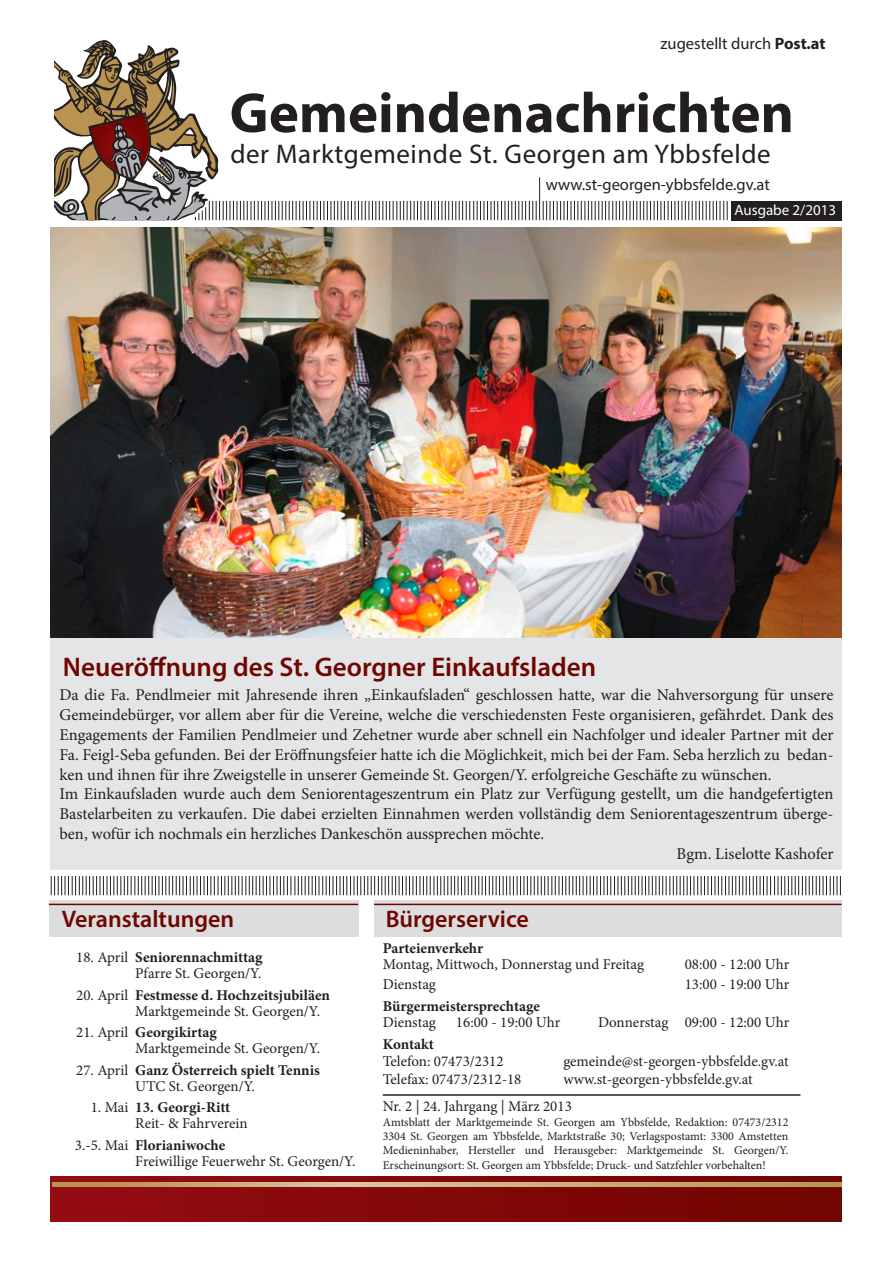
<style>
.page{position:relative;width:893px;height:1263px;background:#fff}
.page>*{position:absolute;margin:0;border:0;box-sizing:border-box;transform-origin:0 0}
.t1{font:700 57px "Myriad Pro";color:#231f20}
.t2{font:600 27px "Myriad Pro";color:#700600}
.t3{font:27px "Myriad Pro";letter-spacing:.02em;color:#231f20}
.t4{font:600 24px "Myriad Pro";color:#700600}
.t5{font:16.5px "Minion Pro";color:#231f20}
.t6{font:16.5px "Myriad Pro";color:#231f20}
.t7{font:15px/18px "Minion Pro";color:#231f20}
.t8{font:700 15px "Minion Pro";color:#231f20}
.t9{font:15px "Myriad Pro";color:#fff}
.t10{font:12px/14.4px "Minion Pro";color:#231f20;text-align:justify}
.s1{font-weight:700}
</style>
<div class="page">
<div style="left:374px;top:900px;width:467px;height:36px;background:#dcdddf"></div>
<div style="left:49px;top:900px;width:309px;height:36px;background:#dcdddf"></div>
<hr style="left:374px;top:904px;width:467px;height:1px;background:#700600">
<hr style="left:49px;top:904px;width:309px;height:1px;background:#700600">
<hr style="left:539px;top:177px;width:1px;height:43px;background:#231f20">
<svg style="left:543px;top:201px;width:185px;height:19px"></svg>
<svg style="left:51px;top:876px;width:790px;height:19px"></svg>
<svg style="left:54px;top:40px;width:483px;height:180px"></svg>
<div style="left:731px;top:201px;width:110px;height:19px;background:#231f20"></div>
<svg style="left:51px;top:1176px;width:791px;height:46px;background:#840c0b"></svg>
<svg style="left:52px;top:1182px;width:790px;height:4px;background:#c9aa78"></svg>
<hr style="left:383px;top:1094px;width:417px;height:2px;background:#231f20">
<div style="left:51px;top:637px;width:791px;height:233px;background:#e4e5e7"></div>
<img style="left:51px;top:227px;width:791px;height:410px">
<p class="t6" style="left:661px;top:33px;width:166px">zugestellt durch <span class="s1">Post.at</span></p>
<h1 class="t1" style="left:230px;top:76px;width:566px">Gemeindenachrichten</h1>
<h2 class="t3" style="left:230px;top:137px;width:542px">der Marktgemeinde St. Georgen am Ybbsfelde</h2>
<p class="t6" style="left:546px;top:174px;width:226px">www.st-georgen-ybbsfelde.gv.at</p>
<p class="t9" style="left:734px;top:201px;width:103px">Ausgabe 2/2013</p>
<h2 class="t2" style="left:63px;top:650px;width:535px">Neueröffnung des St. Georgner Einkaufsladen</h2>
<p class="t5" style="left:59px;top:684px;width:775px">Da die Fa. Pendlmeier mit Jahresende ihren „Einkaufsladen“ geschlossen hatte, war die Nahversorgung für unsere</p>
<p class="t5" style="left:59px;top:704px;width:775px">Gemeindebürger, vor allem aber für die Vereine, welche die verschiedensten Feste organisieren, gefährdet. Dank des</p>
<p class="t5" style="left:59px;top:724px;width:776px">Engagements der Familien Pendlmeier und Zehetner wurde aber schnell ein Nachfolger und idealer Partner mit der</p>
<p class="t5" style="left:59px;top:743px;width:776px">Fa. Feigl-Seba gefunden. Bei der Eröffnungsfeier hatte ich die Möglichkeit, mich bei der Fam. Seba herzlich zu bedan-</p>
<p class="t5" style="left:59px;top:763px;width:714px">ken und ihnen für ihre Zweigstelle in unserer Gemeinde St. Georgen/Y. erfolgreiche Geschäfte zu wünschen.</p>
<p class="t5" style="left:59px;top:783px;width:776px">Im Einkaufsladen wurde auch dem Seniorentageszentrum ein Platz zur Verfügung gestellt, um die handgefertigten</p>
<p class="t5" style="left:59px;top:803px;width:776px">Bastelarbeiten zu verkaufen. Die dabei erzielten Einnahmen werden vollständig dem Seniorentageszentrum überge-</p>
<p class="t5" style="left:59px;top:823px;width:486px">ben, wofür ich nochmals ein herzliches Dankeschön aussprechen möchte.</p>
<p class="t5" style="left:677px;top:842px;width:158px">Bgm. Liselotte Kashofer</p>
<h3 class="t4" style="left:62px;top:904px;width:174px">Veranstaltungen</h3>
<h3 class="t4" style="left:386px;top:904px;width:145px">Bürgerservice</h3>
<p class="t8" style="left:383px;top:938px;width:102px">Parteienverkehr</p>
<p class="t7" style="left:76px;top:949px;width:54px">18. April</p>
<p class="t7" style="left:76px;top:986px;width:54px">20. April</p>
<p class="t7" style="left:76px;top:1023px;width:54px">21. April</p>
<p class="t7" style="left:76px;top:1061px;width:54px">27. April</p>
<p class="t7" style="left:91px;top:1098px;width:39px">1. Mai</p>
<p class="t7" style="left:75px;top:1136px;width:55px">3.-5. Mai</p>
<p class="t8" style="left:135px;top:947px;width:129px">Seniorennachmittag</p>
<p class="t8" style="left:135px;top:984px;width:196px">Festmesse d. Hochzeitsjubiläen</p>
<p class="t8" style="left:135px;top:1022px;width:83px">Georgikirtag</p>
<p class="t8" style="left:135px;top:1059px;width:186px">Ganz Österreich spielt Tennis</p>
<p class="t8" style="left:135px;top:1097px;width:97px">13. Georgi-Ritt</p>
<p class="t8" style="left:135px;top:1134px;width:92px">Florianiwoche</p>
<p class="t7" style="left:383px;top:955px;width:263px">Montag, Mittwoch, Donnerstag und Freitag</p>
<p class="t7" style="left:685px;top:955px;width:106px">08:00 - 12:00 Uhr</p>
<p class="t7" style="left:135px;top:965px;width:128px">Pfarre St. Georgen/Y.</p>
<p class="t7" style="left:135px;top:1002px;width:186px">Marktgemeinde St. Georgen/Y.</p>
<p class="t7" style="left:135px;top:1040px;width:186px">Marktgemeinde St. Georgen/Y.</p>
<p class="t7" style="left:135px;top:1077px;width:121px">UTC St. Georgen/Y.</p>
<p class="t7" style="left:135px;top:1115px;width:114px">Reit- &amp; Fahrverein</p>
<p class="t7" style="left:135px;top:1152px;width:222px">Freiwillige Feuerwehr St. Georgen/Y.</p>
<p class="t7" style="left:685px;top:975px;width:106px">13:00 - 19:00 Uhr</p>
<p class="t7" style="left:685px;top:1013px;width:106px">09:00 - 12:00 Uhr</p>
<p class="t7" style="left:383px;top:975px;width:55px">Dienstag</p>
<p class="t8" style="left:383px;top:995px;width:159px">Bürgermeistersprechtage</p>
<p class="t8" style="left:383px;top:1034px;width:53px">Kontakt</p>
<p class="t7" style="left:456px;top:1013px;width:106px">16:00 - 19:00 Uhr</p>
<p class="t7" style="left:383px;top:1013px;width:55px">Dienstag</p>
<p class="t7" style="left:383px;top:1052px;width:140px">Telefon: 07473/2312<br>Telefax: 07473/2312-18</p>
<p class="t7" style="left:383px;top:1097px;width:191px">Nr. 2 | 24. Jahrgang | März 2013</p>
<p class="t10" style="left:383px;top:1114px;width:407px">Amtsblatt der Marktgemeinde St. Georgen am Ybbsfelde, Redaktion: 07473/2312<br>3304 St. Georgen am Ybbsfelde, Marktstraße 30; Verlagspostamt: 3300 Amstetten Medieninhaber, Hersteller und Herausgeber: Marktgemeinde St. Georgen/Y.<br>Erscheinungsort: St. Georgen am Ybbsfelde; Druck- und Satzfehler vorbehalten!</p>
<p class="t7" style="left:598px;top:1013px;width:72px">Donnerstag</p>
<p class="t7" style="left:563px;top:1052px;width:227px">gemeinde@st-georgen-ybbsfelde.gv.at www.st-georgen-ybbsfelde.gv.at</p>
</div>
